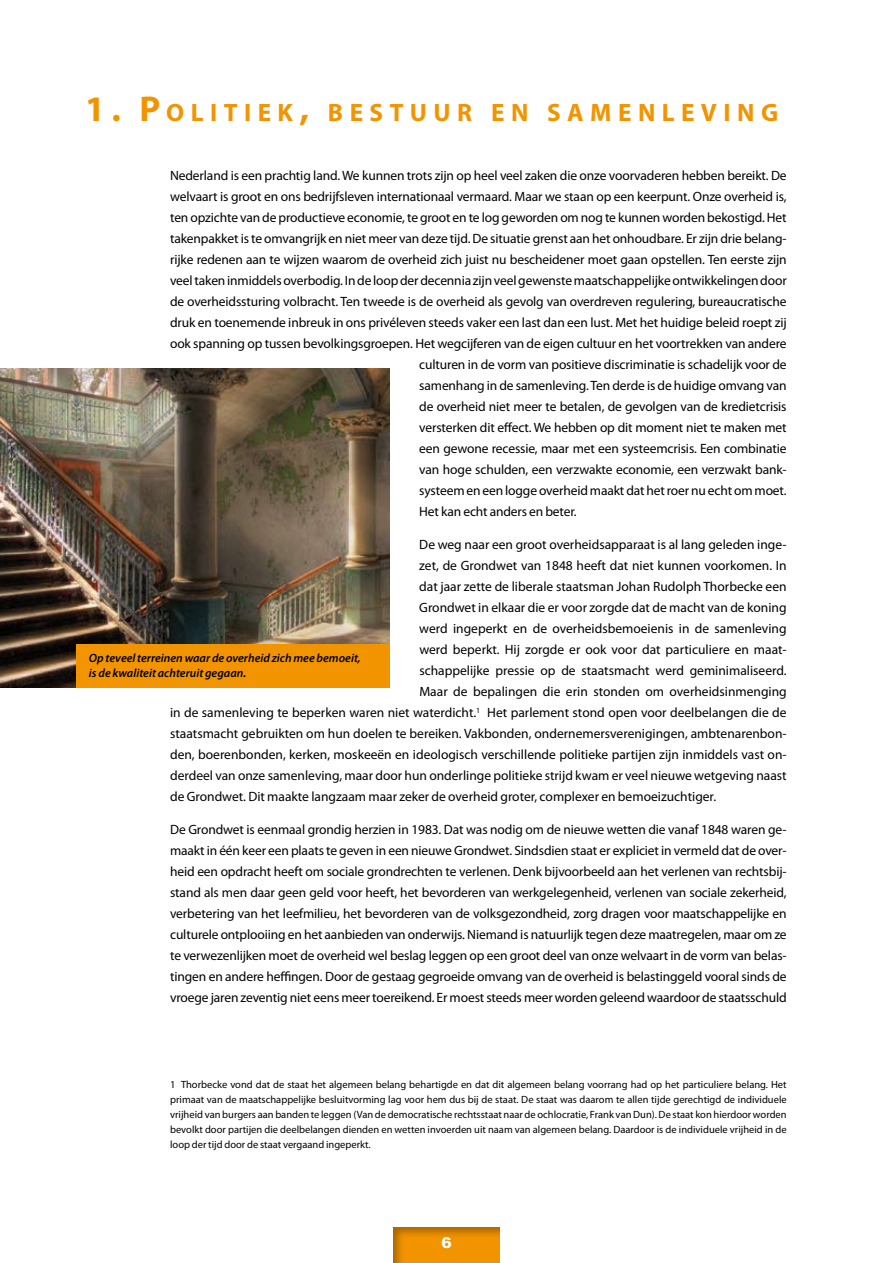
<style>
.page{position:relative;width:893px;height:1263px;background:#fff}
.page>*{position:absolute;margin:0;border:0;box-sizing:border-box;transform-origin:0 0}
.t1{font:700 25.2px "Myriad Pro";letter-spacing:.255em;color:#f29400}
.t2{font:900 15.45px "Univers";color:#fff}
.t3{font:13.5px/21px "Myriad Pro";letter-spacing:-.01em;color:#000;text-align:justify}
.t4{font:italic 600 12px/15px "Myriad Pro";color:#000}
.t5{font:10.5px/15px "Myriad Pro";color:#000;text-align:justify}
.s1{font-size:36px}
</style>
<div class="page">
<img style="left:0;top:369px;width:389px;height:318px">
<div style="left:76px;top:645px;width:314px;height:43px;background:#f29400"></div>
<div style="left:391px;top:1225px;width:110px;height:38px;background:#000;opacity:.3"></div>
<h1 class="t1" style="left:85px;top:96px;width:695px"><span class="s1">1. P</span>OLI TI EK<span class="s1">,</span> BESTUUR EN SAMENLEVI NG</h1>
<p class="t3" style="left:170px;top:165px;width:618px">Nederland is een prachtig land. We kunnen trots zijn op heel veel zaken die onze voorvaderen hebben bereikt. De</p>
<p class="t3" style="left:170px;top:186px;width:618px">welvaart is groot en ons bedrijfsleven internationaal vermaard. Maar we staan op een keerpunt. Onze overheid is,</p>
<p class="t3" style="left:170px;top:207px;width:618px">ten opzichte van de productieve economie, te groot en te log geworden om nog te kunnen worden bekostigd. Het</p>
<p class="t3" style="left:170px;top:228px;width:618px">takenpakket is te omvangrijk en niet meer van deze tijd. De situatie grenst aan het onhoudbare. Er zijn drie belang-</p>
<p class="t3" style="left:170px;top:249px;width:618px">rijke redenen aan te wijzen waarom de overheid zich juist nu bescheidener moet gaan opstellen. Ten eerste zijn</p>
<p class="t3" style="left:170px;top:270px;width:618px">veel taken inmiddels overbodig. In de loop der decennia zijn veel gewenste maatschappelijke ontwikkelingen door</p>
<p class="t3" style="left:170px;top:291px;width:618px">de overheidssturing volbracht. Ten tweede is de overheid als gevolg van overdreven regulering, bureaucratische</p>
<p class="t3" style="left:170px;top:312px;width:618px">druk en toenemende inbreuk in ons privéleven steeds vaker een last dan een lust. Met het huidige beleid roept zij</p>
<p class="t3" style="left:170px;top:333px;width:618px">ook spanning op tussen bevolkingsgroepen. Het wegcijferen van de eigen cultuur en het voortrekken van andere</p>
<p class="t3" style="left:419px;top:354px;width:369px">culturen in de vorm van positieve discriminatie is schadelijk voor de</p>
<p class="t3" style="left:419px;top:375px;width:369px">samenhang in de samenleving. Ten derde is de huidige omvang van</p>
<p class="t3" style="left:419px;top:396px;width:369px">de overheid niet meer te betalen, de gevolgen van de kredietcrisis</p>
<p class="t3" style="left:419px;top:417px;width:369px">versterken dit effect. We hebben op dit moment niet te maken met</p>
<p class="t3" style="left:419px;top:438px;width:369px">een gewone recessie, maar met een systeemcrisis. Een combinatie</p>
<p class="t3" style="left:419px;top:459px;width:369px">van hoge schulden, een verzwakte economie, een verzwakt bank-</p>
<p class="t3" style="left:419px;top:480px;width:369px">systeem en een logge overheid maakt dat het roer nu echt om moet.</p>
<p class="t3" style="left:419px;top:501px;width:159px">Het kan echt anders en beter.</p>
<p class="t3" style="left:419px;top:534px;width:369px">De weg naar een groot overheidsapparaat is al lang geleden inge-</p>
<p class="t3" style="left:419px;top:555px;width:369px">zet, de Grondwet van 1848 heeft dat niet kunnen voorkomen. In</p>
<p class="t3" style="left:419px;top:576px;width:369px">dat jaar zette de liberale staatsman Johan Rudolph Thorbecke een</p>
<p class="t3" style="left:419px;top:597px;width:369px">Grondwet in elkaar die er voor zorgde dat de macht van de koning</p>
<p class="t3" style="left:419px;top:618px;width:369px">werd ingeperkt en de overheidsbemoeienis in de samenleving</p>
<p class="t3" style="left:419px;top:639px;width:369px">werd beperkt. Hij zorgde er ook voor dat particuliere en maat-</p>
<p class="t3" style="left:419px;top:660px;width:369px">schappelijke pressie op de staatsmacht werd geminimaliseerd.</p>
<p class="t3" style="left:419px;top:681px;width:369px">Maar de bepalingen die erin stonden om overheidsinmenging</p>
<p class="t3" style="left:170px;top:702px;width:618px">in de samenleving te beperken waren niet waterdicht.<sup>1</sup> Het parlement stond open voor deelbelangen die de</p>
<p class="t3" style="left:170px;top:723px;width:618px">staatsmacht gebruikten om hun doelen te bereiken. Vakbonden, ondernemersverenigingen, ambtenarenbon-</p>
<p class="t3" style="left:170px;top:744px;width:618px">den, boerenbonden, kerken, moskeeën en ideologisch verschillende politieke partijen zijn inmiddels vast on-</p>
<p class="t3" style="left:170px;top:765px;width:618px">derdeel van onze samenleving, maar door hun onderlinge politieke strijd kwam er veel nieuwe wetgeving naast</p>
<p class="t3" style="left:170px;top:786px;width:547px">de Grondwet. Dit maakte langzaam maar zeker de overheid groter, complexer en bemoeizuchtiger.</p>
<p class="t3" style="left:170px;top:819px;width:618px">De Grondwet is eenmaal grondig herzien in 1983. Dat was nodig om de nieuwe wetten die vanaf 1848 waren ge&shy;maakt in één keer een plaats te geven in een nieuwe Grondwet. Sindsdien staat er expliciet in vermeld dat de over&shy;heid een opdracht heeft om sociale grondrechten te verlenen. Denk bijvoorbeeld aan het verlenen van rechtsbij&shy;stand als men daar geen geld voor heeft, het bevorderen van werkgelegenheid, verlenen van sociale zekerheid, verbetering van het leefmilieu, het bevorderen van de volksgezondheid, zorg dragen voor maatschappelijke en culturele ontplooiing en het aanbieden van onderwijs. Niemand is natuurlijk tegen deze maatregelen, maar om ze te verwezenlijken moet de overheid wel beslag leggen op een groot deel van onze welvaart in de vorm van belas&shy;tingen en andere heffingen. Door de gestaag gegroeide omvang van de overheid is belastinggeld vooral sinds de vroege jaren zeventig niet eens meer toereikend. Er moest steeds meer worden geleend waardoor de staatsschuld</p>
<p class="t4" style="left:89px;top:650px;width:273px">Op teveel terreinen waar de overheid zich mee bemoeit, is de kwaliteit achteruit gegaan.</p>
<p class="t5" style="left:170px;top:1077px;width:618px">1 Thorbecke vond dat de staat het algemeen belang behartigde en dat dit algemeen belang voorrang had op het particuliere belang. Het primaat van de maatschappelijke besluitvorming lag voor hem dus bij de staat. De staat was daarom te allen tijde gerechtigd de individuele vrijheid van burgers aan banden te leggen (Van de democratische rechtsstaat naar de ochlocratie, Frank van Dun). De staat kon hierdoor worden bevolkt door partijen die deelbelangen dienden en wetten invoerden uit naam van algemeen belang. Daardoor is de individuele vrijheid in de loop der tijd door de staat vergaand ingeperkt.</p>
<p class="t2" style="left:441px;top:1233px;width:12px">6</p>
</div>
